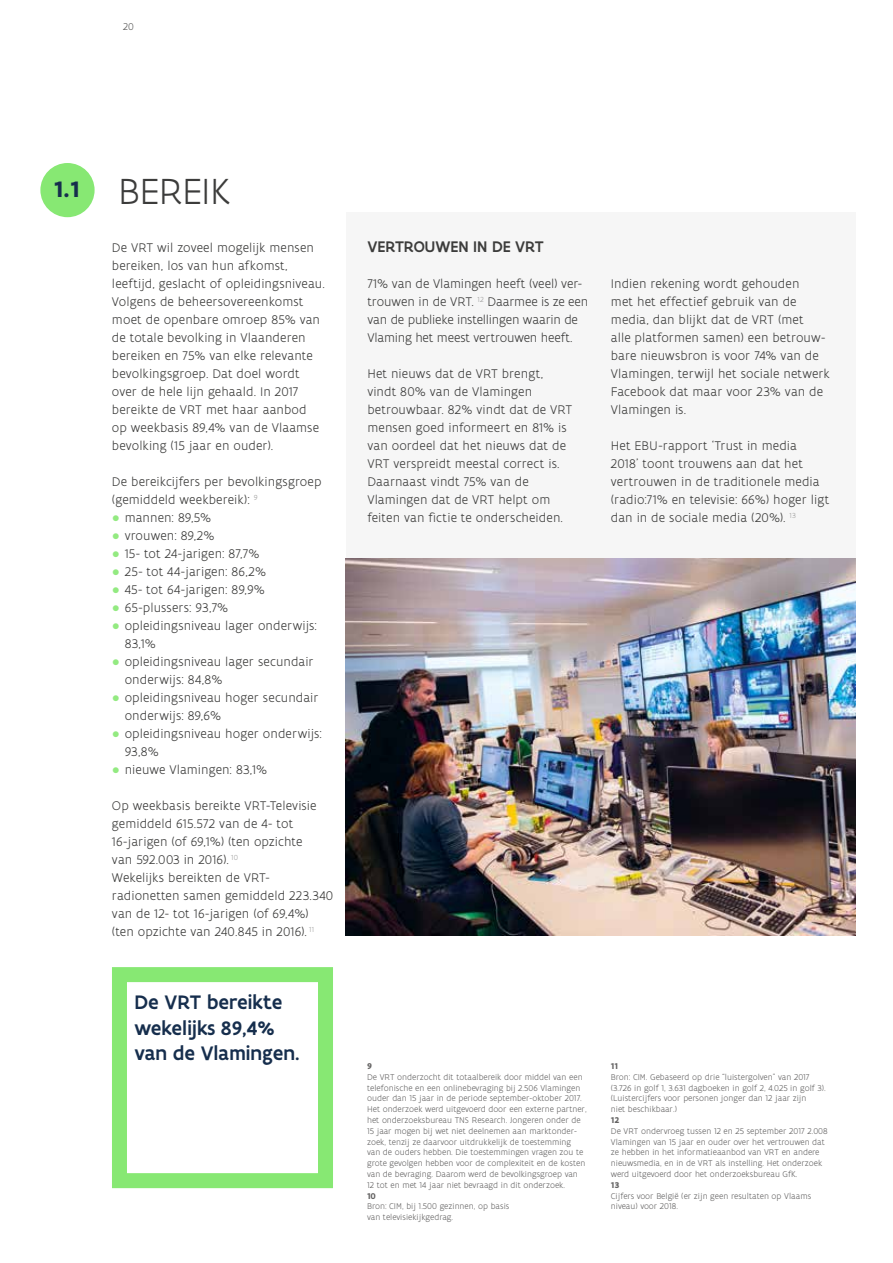
<style>
.page{position:relative;width:893px;height:1263px;background:#fff}
.page>*{position:absolute;margin:0;border:0;box-sizing:border-box;transform-origin:0 0}
.t1{font:300 39px "Flanders Art Sans";color:#3c3c3b}
.t2{font:500 21px/25.2px "Flanders Art Sans";color:#162e4d}
.t3{font:500 16.5px "Flanders Art Sans";letter-spacing:-.005em;color:#3c3c3b}
.t4{font:300 13.5px/18px "Flanders Art Sans";letter-spacing:.005em;color:#3c3c3b}
.t5{font:300 10.5px "Flanders Art Sans";color:#575756}
.t6{font:300 9px/10.8px "Flanders Art Sans";color:#646363}
.t7{font:700 9px "Flanders Art Sans";color:#646363}
.s1{font-family:"Arial";font-weight:400;color:#93ea81}
</style>
<div class="page">
<div style="left:346px;top:213px;width:509px;height:345px;background:#f6f6f6"></div>
<img style="left:346px;top:558px;width:509px;height:377px">
<div style="left:40px;top:163px;width:55px;height:54px;background:#87e873;border-radius:50%"></div>
<div style="left:112px;top:967px;width:221px;height:221px;border:15px solid #87e873"></div>
<p class="t5" style="left:123px;top:21px;width:12px">20</p>
<h1 class="t1" style="left:54px;top:168px;width:178px"><sup>1.1</sup> BEREIK</h1>
<p class="t4" style="left:112px;top:239px;width:214px">De VRT wil zoveel mogelijk mensen bereiken, los van hun afkomst, leeftijd, geslacht of opleidingsniveau.<br>Volgens de beheersovereenkomst moet de openbare omroep 85% van de totale bevolking in Vlaanderen bereiken en 75% van elke relevante bevolkingsgroep. Dat doel wordt over de hele lijn gehaald. In 2017 bereikte de VRT met haar aanbod op weekbasis 89,4% van de Vlaamse bevolking (15 jaar en ouder).</p>
<p class="t4" style="left:112px;top:473px;width:211px">De bereikcijfers per bevolkingsgroep (gemiddeld weekbereik): <sup>9</sup></p>
<p class="t4" style="left:112px;top:509px;width:101px"><span class="s1">●</span> mannen: 89,5%</p>
<p class="t4" style="left:112px;top:527px;width:104px"><span class="s1">●</span> vrouwen: 89,2%</p>
<p class="t4" style="left:112px;top:545px;width:149px"><span class="s1">●</span> 15- tot 24-jarigen: 87,7%</p>
<p class="t4" style="left:112px;top:563px;width:156px"><span class="s1">●</span> 25- tot 44-jarigen: 86,2%</p>
<p class="t4" style="left:112px;top:581px;width:155px"><span class="s1">●</span> 45- tot 64-jarigen: 89,9%</p>
<p class="t4" style="left:112px;top:599px;width:118px"><span class="s1">●</span> 65-plussers: 93,7%</p>
<p class="t4" style="left:125px;top:617px;width:194px;text-indent:-13px"><span class="s1">●</span> opleidingsniveau lager onderwijs:<br>83,1%</p>
<p class="t4" style="left:125px;top:653px;width:190px;text-indent:-13px"><span class="s1">●</span> opleidingsniveau lager secundair onderwijs: 84,8%</p>
<p class="t4" style="left:125px;top:689px;width:195px;text-indent:-13px"><span class="s1">●</span> opleidingsniveau hoger secundair onderwijs: 89,6%</p>
<p class="t4" style="left:125px;top:725px;width:199px;text-indent:-13px"><span class="s1">●</span> opleidingsniveau hoger onderwijs:<br>93,8%</p>
<p class="t4" style="left:112px;top:761px;width:157px"><span class="s1">●</span> nieuwe Vlamingen: 83,1%</p>
<p class="t4" style="left:112px;top:797px;width:223px">Op weekbasis bereikte VRT-Televisie gemiddeld 615.572 van de 4- tot 16-jarigen (of 69,1%) (ten opzichte<br>van 592.003 in 2016). <sup>10<br></sup>Wekelijks bereikten de VRT&shy;radionetten samen gemiddeld 223.340 van de 12- tot 16-jarigen (of 69,4%) (ten opzichte van 240.845 in 2016). <sup>11</sup></p>
<h2 class="t2" style="left:135px;top:990px;width:166px">De VRT bereikte wekelijks 89,4% van de Vlamingen.</h2>
<p class="t3" style="left:367px;top:236px;width:178px">VERTROUWEN IN DE VRT</p>
<p class="t4" style="left:367px;top:275px;width:222px">71% van de Vlamingen heeft (veel) ver&shy;trouwen in de VRT. <sup>12</sup> Daarmee is ze een van de publieke instellingen waarin de Vlaming het meest vertrouwen heeft.</p>
<p class="t4" style="left:367px;top:365px;width:206px">Het nieuws dat de VRT brengt, vindt 80% van de Vlamingen betrouwbaar. 82% vindt dat de VRT mensen goed informeert en 81% is van oordeel dat het nieuws dat de<br>VRT verspreidt meestal correct is.<br>Daarnaast vindt 75% van de<br>Vlamingen dat de VRT helpt om feiten van fictie te onderscheiden.</p>
<p class="t4" style="left:611px;top:275px;width:220px">Indien rekening wordt gehouden<br>met het effectief gebruik van de media, dan blijkt dat de VRT (met<br>alle platformen samen) een betrouw&shy;bare nieuwsbron is voor 74% van de<br>Vlamingen, terwijl het sociale netwerk<br>Facebook dat maar voor 23% van de<br>Vlamingen is.</p>
<p class="t4" style="left:611px;top:437px;width:220px">Het EBU-rapport ‘Trust in media<br>2018’ toont trouwens aan dat het vertrouwen in de traditionele media (radio:71% en televisie: 66%) hoger ligt dan in de sociale media (20%). <sup>13</sup></p>
<p class="t7" style="left:367px;top:1060px;width:6px">9</p>
<p class="t6" style="left:367px;top:1072px;width:221px">De VRT onderzocht dit totaalbereik door middel van een telefonische en een onlinebevraging bij 2.506 Vlamingen ouder dan 15 jaar in de periode september-oktober 2017.<br>Het onderzoek werd uitgevoerd door een externe partner, het onderzoeksbureau TNS Research. Jongeren onder de 15 jaar mogen bij wet niet deelnemen aan marktonder&shy;zoek, tenzij ze daarvoor uitdrukkelijk de toestemming van de ouders hebben. Die toestemmingen vragen zou te grote gevolgen hebben voor de complexiteit en de kosten van de bevraging. Daarom werd de bevolkingsgroep van 12 tot en met 14 jaar niet bevraagd in dit onderzoek.</p>
<p class="t7" style="left:367px;top:1190px;width:10px">10</p>
<p class="t6" style="left:367px;top:1201px;width:144px">Bron: CIM, bij 1.500 gezinnen, op basis van televisiekijkgedrag.</p>
<p class="t7" style="left:611px;top:1060px;width:9px">11</p>
<p class="t6" style="left:611px;top:1072px;width:216px">Bron: CIM. Gebaseerd op drie “luistergolven” van 2017 (3.726 in golf 1, 3.631 dagboeken in golf 2, 4.025 in golf 3). (Luistercijfers voor personen jonger dan 12 jaar zijn<br>niet beschikbaar.)</p>
<p class="t7" style="left:611px;top:1114px;width:10px">12</p>
<p class="t6" style="left:611px;top:1126px;width:218px">De VRT ondervroeg tussen 12 en 25 september 2017 2.008<br>Vlamingen van 15 jaar en ouder over het vertrouwen dat ze hebben in het informatieaanbod van VRT en andere nieuwsmedia, en in de VRT als instelling. Het onderzoek werd uitgevoerd door het onderzoeksbureau GfK.</p>
<p class="t7" style="left:611px;top:1179px;width:10px">13</p>
<p class="t6" style="left:611px;top:1190px;width:202px">Cijfers voor België (er zijn geen resultaten op Vlaams niveau) voor 2018.</p>
</div>
